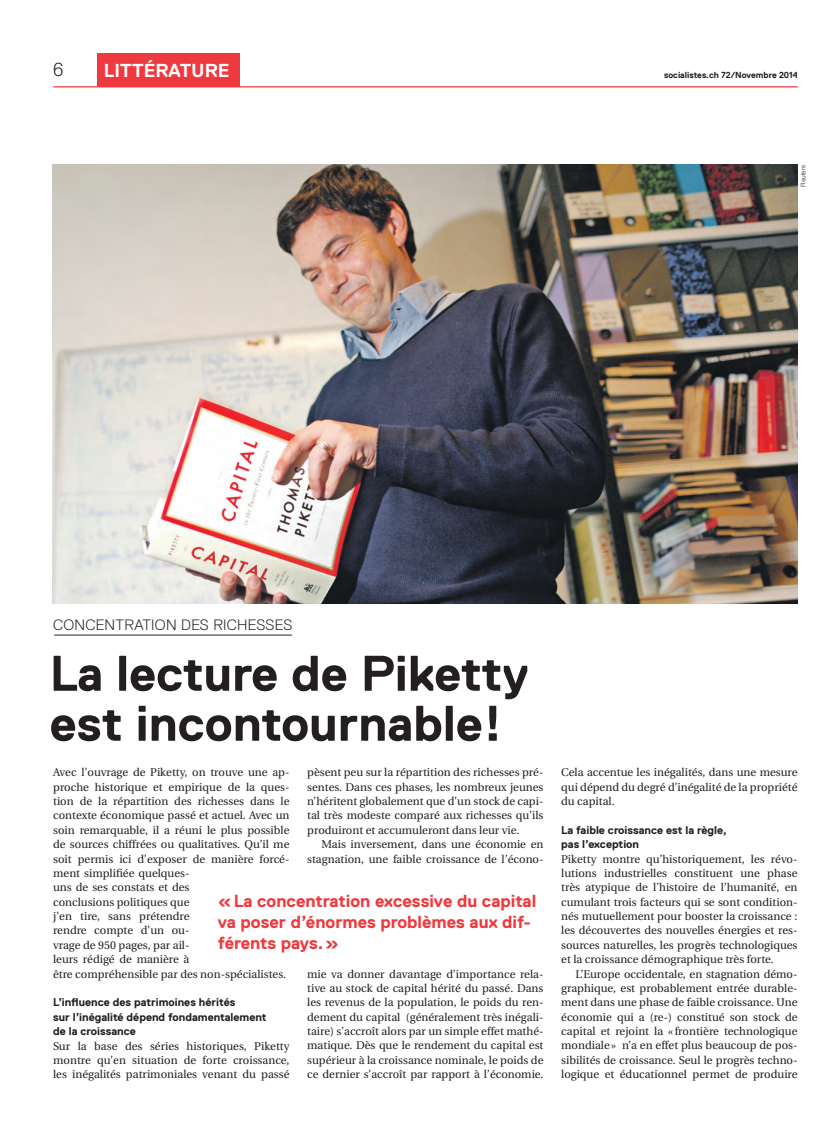
<style>
.page{position:relative;width:833px;height:1134px;background:#fff}
.page>*{position:absolute;margin:0;border:0;box-sizing:border-box;transform-origin:0 0}
.t1{font:700 50px/50px "Replica";color:#231f20}
.t2{font:700 18.75px "Replica";color:#fff}
.t3{font:300 18.75px "Replica";color:#231f20}
.t4{font:700 17.5px/21px "Replica";color:#ee3a3e}
.t5{font:300 15px "Replica";letter-spacing:.015em;color:#231f20}
.t6{font:11.25px/14.4px "Utopia";color:#231f20;text-align:justify}
.t7{font:700 11.25px/14.4px "Replica";color:#231f20}
.t8{font:700 8.75px "Replica";color:#231f20}
.t9{font:6.88px "Nimbus San Nov";color:#231f20}
</style>
<div class="page">
<hr style="left:53px;top:86px;width:744px;height:1px;background:#ee3a3e">
<div style="left:97px;top:53px;width:142px;height:34px;background:#ee3a3e"></div>
<hr style="left:54px;top:635px;width:238px;height:1px;background:#231f20">
<img style="left:53px;top:165px;width:744px;height:439px">
<h2 class="t3" style="left:53px;top:59px;width:12px">6</h2>
<h2 class="t2" style="left:104px;top:60px;width:127px">LITTÉRATURE</h2>
<p class="t8" style="left:664px;top:70px;width:135px">socialistes.ch 72/Novembre 2014</p>
<p class="t9" style="left:799px;top:187px;width:24px;rotate:-90deg">Reuters</p>
<h3 class="t5" style="left:53px;top:616px;width:240px">CONCENTRATION DES RICHESSES</h3>
<h1 class="t1" style="left:50px;top:648px;width:480px">La lecture de Piketty est incontournable!</h1>
<p class="t6" style="left:307px;top:765px;width:238px">pèsent peu sur la répartition des richesses pré&shy;sentes. Dans ces phases, les nombreux jeunes n’héritent globalement que d’un stock de capi&shy;tal très modeste comparé aux richesses qu’ils produiront et accumuleront dans leur vie.</p>
<p class="t6" style="left:307px;top:837px;width:238px;text-align:right">Mais inversement, dans une économie en stagnation, une faible croissance de l’écono-</p>
<p class="t6" style="left:53px;top:765px;width:238px;text-align:left">Avec l’ouvrage de Piketty, on trouve une ap&shy;proche historique et empirique de la ques&shy;tion de la répartition des richesses dans le contexte économique passé et actuel. Avec un soin remarquable, il a réuni le plus possible de sources chiffrées ou qualitatives. Qu’il me soit permis ici d’exposer de manière forcé&shy;ment simplifiée quelques-<br>uns de ses constats et des<br>conclusions politiques que<br>j’en tire, sans prétendre<br>rendre compte d’un ou-<br>vrage de 950 pages, par ail-<br>leurs rédigé de manière à<br>être compréhensible par des non-spécialistes.</p>
<p class="t7" style="left:53px;top:995px;width:215px">L’influence des patrimoines hérités<br>sur l’inégalité dépend fondamentalement de la croissance</p>
<p class="t6" style="left:53px;top:1039px;width:238px">Sur la base des séries historiques, Piketty montre qu’en situation de forte croissance, les inégalités patrimoniales venant du passé</p>
<h3 class="t4" style="left:218px;top:891px;width:320px">«La concentration excessive du capital va poser d’énormes problèmes aux dif&shy;férents pays.»</h3>
<p class="t6" style="left:307px;top:967px;width:238px">mie va donner davantage d’importance rela&shy;tive au stock de capital hérité du passé. Dans les revenus de la population, le poids du ren&shy;dement du capital (généralement très inégali&shy;taire) s’accroît alors par un simple effet mathé&shy;matique. Dès que le rendement du capital est supérieur à la croissance nominale, le poids de ce dernier s’accroît par rapport à l’économie.</p>
<p class="t6" style="left:561px;top:765px;width:238px">Cela accentue les inégalités, dans une mesure qui dépend du degré d’inégalité de la propriété du capital.</p>
<p class="t7" style="left:561px;top:823px;width:167px">La faible croissance est la règle, pas l’exception</p>
<p class="t6" style="left:561px;top:852px;width:238px">Piketty montre qu’historiquement, les révo&shy;lutions industrielles constituent une phase très atypique de l’histoire de l’humanité, en cumulant trois facteurs qui se sont condition&shy;nés mutuellement pour booster la croissance : les découvertes des nouvelles énergies et res&shy;sources naturelles, les progrès technologiques et la croissance démographique très forte.</p>
<p class="t6" style="left:561px;top:967px;width:238px;text-indent:14px">L’Europe occidentale, en stagnation démo&shy;graphique, est probablement entrée durable&shy;ment dans une phase de faible croissance. Une économie qui a (re-) constitué son stock de capital et rejoint la « frontière technologique mondiale» n’a en effet plus beaucoup de pos&shy;sibilités de croissance. Seul le progrès techno&shy;logique et éducationnel permet de produire</p>
</div>
